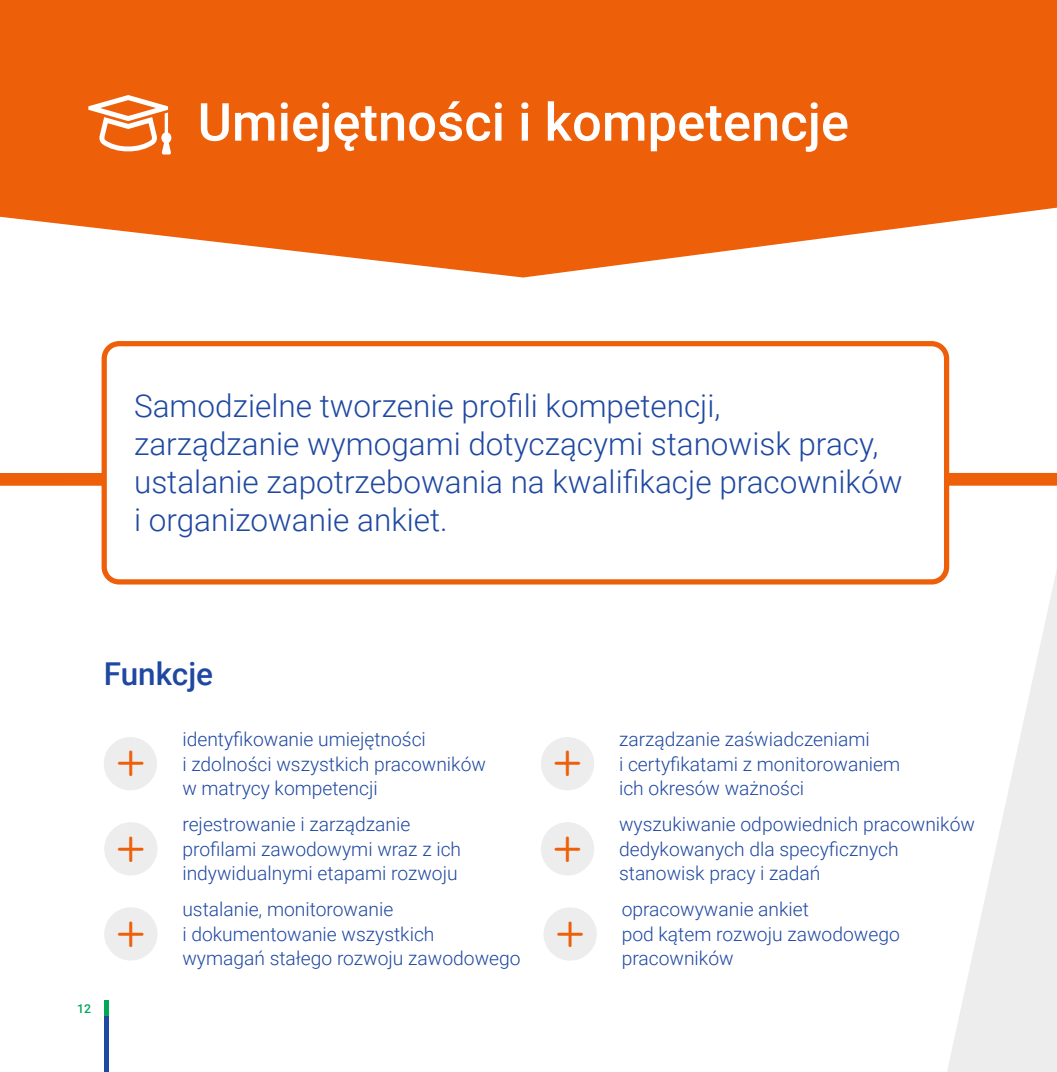
<style>
.page{position:relative;width:1057px;height:1072px;background:#fff}
.page>*{position:absolute;margin:0;border:0;box-sizing:border-box;transform-origin:0 0}
.t1{font:500 52.5px "Roboto";color:#fff}
.t2{font:300 31.5px/37.8px "Roboto";color:#1f48a1}
.t3{font:500 31.5px "Roboto";color:#1f48a1}
.t4{font:300 19.25px/24.5px "Roboto";color:#1f48a1}
.t5{font:500 12.25px "Roboto";color:#00a759}
</style>
<div class="page">
<div style="left:104px;top:1016px;width:5px;height:55px;background:#1f48a1"></div>
<div style="left:104px;top:1000px;width:5px;height:15px;background:#00a759"></div>
<div style="left:0;top:0;width:1057px;height:295px;background:#ee5f0a"></div>
<svg style="left:0;top:208px;width:1057px;height:171px;fill:#fff"></svg>
<svg style="left:947px;top:568px;width:110px;height:503px;fill:#f5f5f5"></svg>
<svg style="left:88px;top:95px;width:83px;height:59px"></svg>
<div style="left:104px;top:737px;width:53px;height:53px;background:#ededee;border-radius:50%"></div>
<div style="left:541px;top:737px;width:53px;height:53px;background:#ededee;border-radius:50%"></div>
<div style="left:104px;top:822px;width:53px;height:53px;background:#ededee;border-radius:50%"></div>
<div style="left:541px;top:822px;width:53px;height:53px;background:#ededee;border-radius:50%"></div>
<div style="left:104px;top:907px;width:53px;height:53px;background:#ededee;border-radius:50%"></div>
<svg style="left:0;top:473px;width:1057px;height:13px;background:#ee620f"></svg>
<div style="left:104px;top:344px;width:842px;height:238px;background:#fff;border-radius:15px"></div>
<div style="left:102px;top:341px;width:847px;height:243px;border:5px solid #ee5f0a;border-radius:15px"></div>
<div style="left:543px;top:907px;width:54px;height:53px;background:#ededee;border-radius:50%"></div>
<h1 class="t1" style="left:198px;top:85px;width:653px">Umiejętności i kompetencje</h1>
<h2 class="t2" style="left:134px;top:386px;width:770px">Samodzielne tworzenie profili kompetencji,<br>zarządzanie wymogami dotyczącymi stanowisk pracy, ustalanie zapotrzebowania na kwalifikacje pracowników i organizowanie ankiet.</h2>
<h2 class="t3" style="left:104px;top:651px;width:111px">Funkcje</h2>
<p class="t5" style="left:77px;top:999px;width:15px">12</p>
<p class="t4" style="left:182px;top:726px;width:305px">identyfikowanie umiejętności<br>i zdolności wszystkich pracowników w matrycy kompetencji</p>
<p class="t4" style="left:619px;top:726px;width:283px">zarządzanie zaświadczeniami<br>i certyfikatami z monitorowaniem ich okresów ważności</p>
<p class="t4" style="left:182px;top:811px;width:280px">rejestrowanie i zarządzanie profilami zawodowymi wraz z ich indywidualnymi etapami rozwoju</p>
<p class="t4" style="left:619px;top:811px;width:357px">wyszukiwanie odpowiednich pracowników dedykowanych dla specyficznych stanowisk pracy i zadań</p>
<p class="t4" style="left:182px;top:896px;width:340px">ustalanie, monitorowanie<br>i dokumentowanie wszystkich wymagań stałego rozwoju zawodowego</p>
<p class="t4" style="left:621px;top:896px;width:280px">opracowywanie ankiet<br>pod kątem rozwoju zawodowego pracowników</p>
</div>
